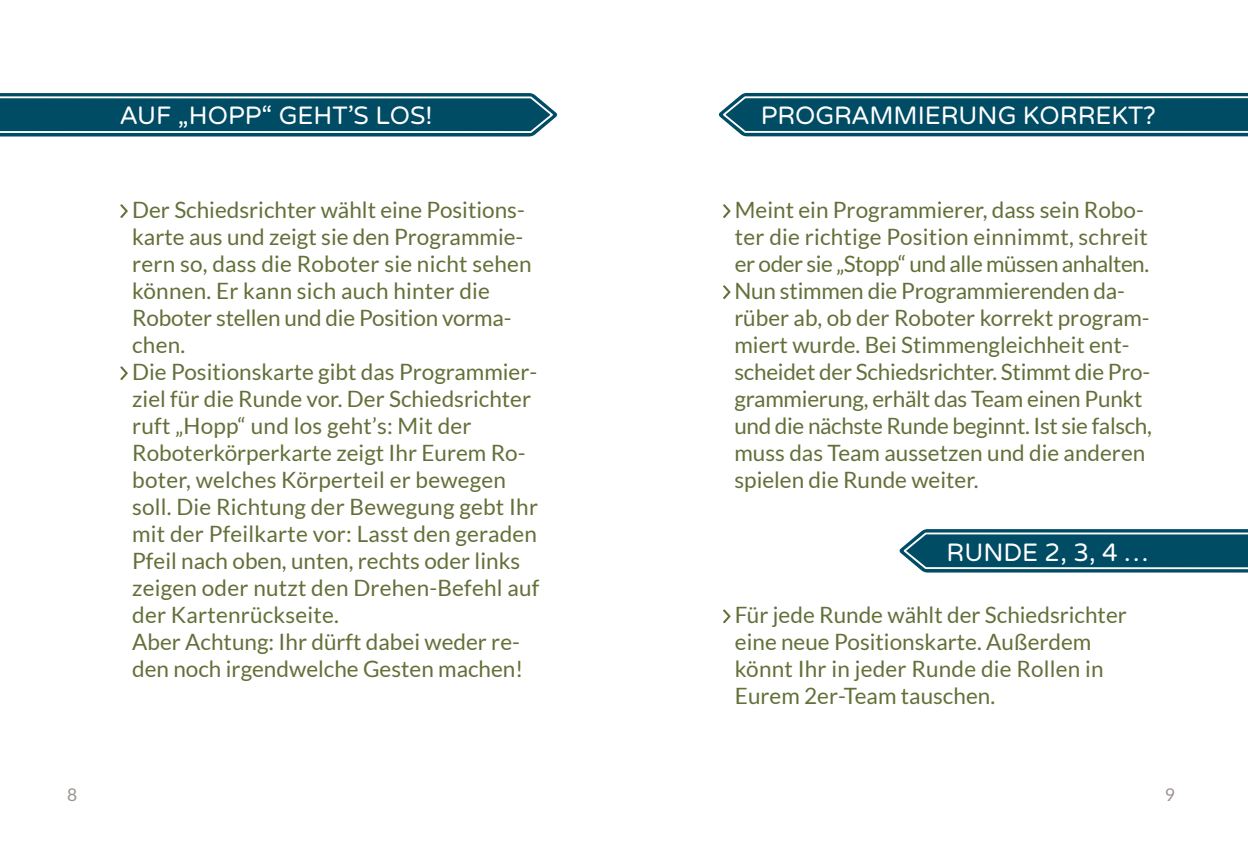
<style>
.page{position:relative;width:1248px;height:858px;background:#fff}
.page>*{position:absolute;margin:0;border:0;box-sizing:border-box;transform-origin:0 0}
.t1{font:25px "Varela Round";color:#fff}
.t2{font:22.5px/27px "Lato";color:#637039}
.t3{font:17.5px "Lato";color:#9b9390}
</style>
<div class="page">
<svg style="left:120px;top:204px;width:8px;height:14px"></svg>
<svg style="left:120px;top:366px;width:8px;height:14px"></svg>
<svg style="left:723px;top:204px;width:7px;height:14px"></svg>
<svg style="left:723px;top:285px;width:7px;height:14px"></svg>
<svg style="left:723px;top:609px;width:7px;height:14px"></svg>
<svg style="left:899px;top:529px;width:348px;height:43px;background:#206278"></svg>
<svg style="left:718px;top:93px;width:529px;height:43px;background:#1c5f76"></svg>
<svg style="left:0;top:93px;width:558px;height:43px;background:#1c5f76"></svg>
<p class="t1" style="left:120px;top:101px;width:314px">AUF „HOPP“ GEHT’S LOS!</p>
<p class="t1" style="left:760px;top:101px;width:396px">PROGRAMMIERUNG KORREKT?</p>
<p class="t2" style="left:132px;top:196px;width:408px">Der Schiedsrichter wählt eine Positions&shy;karte aus und zeigt sie den Programmie&shy;rern so, dass die Roboter sie nicht sehen können. Er kann sich auch hinter die Roboter stellen und die Position vorma&shy;chen.<br>Die Positionskarte gibt das Programmier&shy;ziel für die Runde vor. Der Schiedsrichter ruft „Hopp“ und los geht’s: Mit der Roboterkörperkarte zeigt Ihr Eurem Ro&shy;boter, welches Körperteil er bewegen soll. Die Richtung der Bewegung gebt Ihr mit der Pfeilkarte vor: Lasst den geraden Pfeil nach oben, unten, rechts oder links zeigen oder nutzt den Drehen-Befehl auf der Kartenrückseite.<br>Aber Achtung: Ihr dürft dabei weder re&shy;den noch irgendwelche Gesten machen!</p>
<p class="t2" style="left:734px;top:196px;width:419px">Meint ein Programmierer, dass sein Robo&shy;ter die richtige Position einnimmt, schreit er oder sie „Stopp“ und alle müssen anhalten.<br>Nun stimmen die Programmierenden da&shy;rüber ab, ob der Roboter korrekt program&shy;miert wurde. Bei Stimmengleichheit ent&shy;scheidet der Schiedsrichter. Stimmt die Pro&shy;grammierung, erhält das Team einen Punkt und die nächste Runde beginnt. Ist sie falsch, muss das Team aussetzen und die anderen spielen die Runde weiter.</p>
<p class="t1" style="left:946px;top:537px;width:203px">RUNDE 2, 3, 4 …</p>
<p class="t2" style="left:734px;top:601px;width:393px">Für jede Runde wählt der Schiedsrichter eine neue Positionskarte. Außerdem könnt Ihr in jeder Runde die Rollen in Eurem 2er-Team tauschen.</p>
<p class="t3" style="left:67px;top:785px;width:12px">8</p>
<p class="t3" style="left:1164px;top:785px;width:12px">9</p>
</div>
